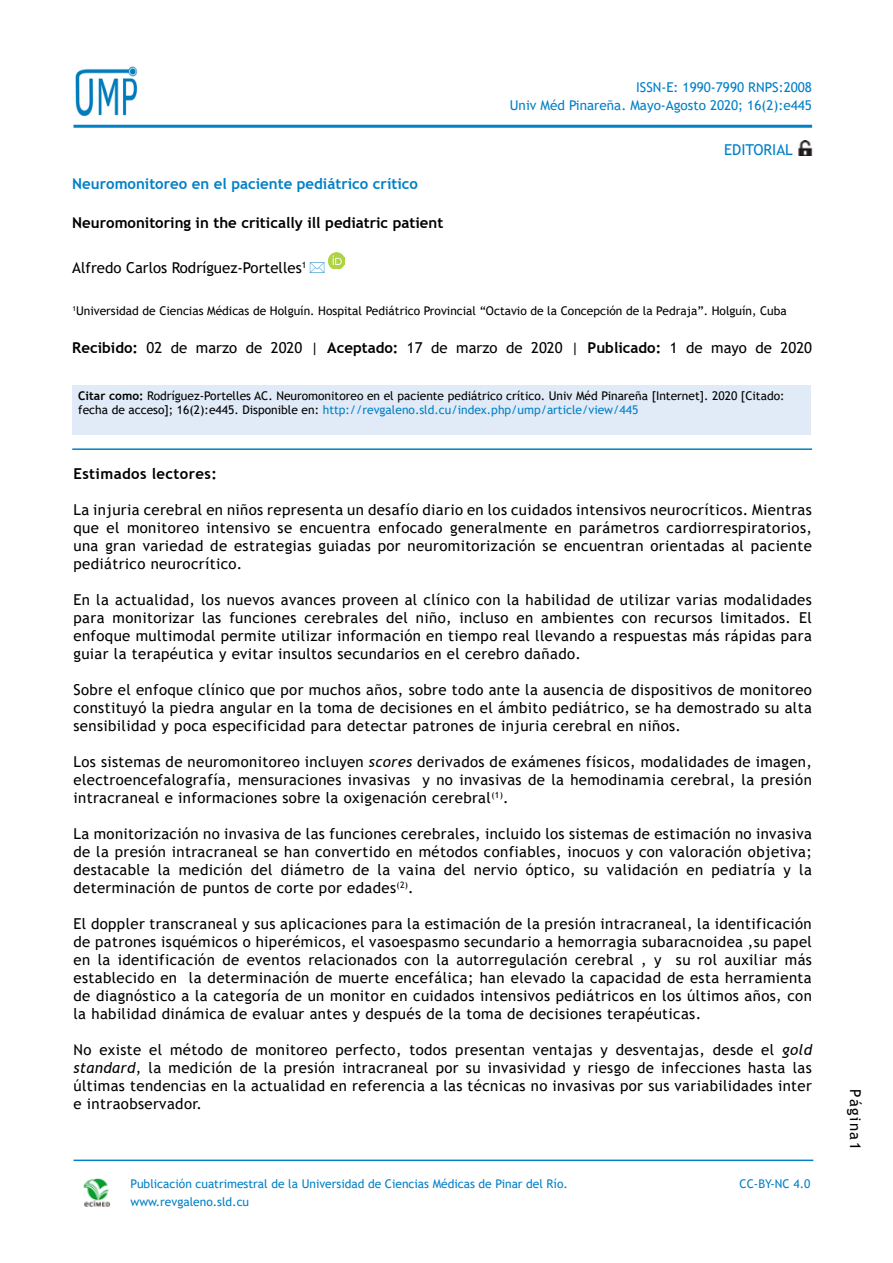
<style>
.page{position:relative;width:893px;height:1263px;background:#fff}
.page>*{position:absolute;margin:0;border:0;box-sizing:border-box;transform-origin:0 0}
.t1{font:15px/18px "Trebuchet MS";letter-spacing:.025em;color:#000;text-align:justify}
.t2{font:15px "Trebuchet MS";color:#000}
.t3{font:700 15px "Trebuchet MS";color:#000}
.t4{font:700 15px "Trebuchet MS";color:#0080c7}
.t5{font:700 15px "Trebuchet MS";letter-spacing:.025em;color:#000}
.t6{font:15px "Trebuchet MS";color:#0080c7}
.t7{font:15px "Trebuchet MS";letter-spacing:.1em;color:#000}
.t8{font:13.5px "Trebuchet MS";color:#0080c7}
.t9{font:12px/14.4px "Trebuchet MS";color:#000}
.t10{font:12px "Trebuchet MS";color:#0080c7}
.s1{font-weight:700}
.s2{color:#0080c7}
.s3{font-style:italic}
</style>
<div class="page">
<img style="left:75px;top:66px;width:63px;height:51px">
<img style="left:798px;top:140px;width:14px;height:16px">
<hr style="left:74px;top:125px;width:738px;height:3px;background:#0080c7">
<img style="left:329px;top:252px;width:16px;height:17px">
<div style="left:72px;top:385px;width:739px;height:50px;background:#e1eaf7"></div>
<hr style="left:72px;top:448px;width:740px;height:2px;background:#0080c7">
<img style="left:84px;top:1178px;width:26px;height:28px">
<hr style="left:74px;top:1159px;width:739px;height:2px;background:#0080c7">
<p class="t4" style="left:72px;top:175px;width:347px">Neuromonitoreo en el paciente pediátrico crítico</p>
<p class="t3" style="left:72px;top:213px;width:373px">Neuromonitoring in the critically ill pediatric patient</p>
<p class="t8" style="left:636px;top:78px;width:177px">ISSN-E: 1990-7990 RNPS:2008</p>
<p class="t8" style="left:510px;top:96px;width:304px">Univ Méd Pinareña. Mayo-Agosto 2020; 16(2):e445</p>
<p class="t6" style="left:724px;top:140px;width:70px">EDITORIAL</p>
<p class="t2" style="left:72px;top:258px;width:236px">Alfredo Carlos Rodríguez-Portelles<sup>1</sup></p>
<p class="t9" style="left:72px;top:303px;width:716px"><sup>1</sup>Universidad de Ciencias Médicas de Holguín. Hospital Pediátrico Provincial “Octavio de la Concepción de la Pedraja”. Holguín, Cuba</p>
<p class="t2" style="left:72px;top:338px;width:741px"><span class="s1">Recibido:</span> 02 de marzo de 2020 | <span class="s1">Aceptado:</span> 17 de marzo de 2020 | <span class="s1">Publicado:</span> 1 de mayo de 2020</p>
<p class="t9" style="left:78px;top:388px;width:708px"><span class="s1">Citar como:</span> Rodríguez-Portelles AC. Neuromonitoreo en el paciente pediátrico crítico. Univ Méd Pinareña [Internet]. 2020 [Citado: fecha de acceso]; 16(2):e445. Disponible en: <span class="s2">http://revgaleno.sld.cu/index.php/ump/article/view/445</span></p>
<p class="t5" style="left:74px;top:464px;width:145px">Estimados lectores:</p>
<p class="t1" style="left:74px;top:501px;width:740px">La injuria cerebral en niños representa un desafío diario en los cuidados intensivos neurocríticos. Mientras que el monitoreo intensivo se encuentra enfocado generalmente en parámetros cardiorrespiratorios, una gran variedad de estrategias guiadas por neuromitorización se encuentran orientadas al paciente pediátrico neurocrítico.</p>
<p class="t1" style="left:74px;top:591px;width:740px">En la actualidad, los nuevos avances proveen al clínico con la habilidad de utilizar varias modalidades para monitorizar las funciones cerebrales del niño, incluso en ambientes con recursos limitados. El enfoque multimodal permite utilizar información en tiempo real llevando a respuestas más rápidas para guiar la terapéutica y evitar insultos secundarios en el cerebro dañado.</p>
<p class="t1" style="left:74px;top:681px;width:740px">Sobre el enfoque clínico que por muchos años, sobre todo ante la ausencia de dispositivos de monitoreo constituyó la piedra angular en la toma de decisiones en el ámbito pediátrico, se ha demostrado su alta sensibilidad y poca especificidad para detectar patrones de injuria cerebral en niños.</p>
<p class="t1" style="left:74px;top:753px;width:740px">Los sistemas de neuromonitoreo incluyen <span class="s3">scores</span> derivados de exámenes físicos, modalidades de imagen, electroencefalografía, mensuraciones invasivas y no invasivas de la hemodinamia cerebral, la presión intracraneal e informaciones sobre la oxigenación cerebral<sup>(1)</sup>.</p>
<p class="t1" style="left:74px;top:825px;width:740px">La monitorización no invasiva de las funciones cerebrales, incluido los sistemas de estimación no invasiva de la presión intracraneal se han convertido en métodos confiables, inocuos y con valoración objetiva; destacable la medición del diámetro de la vaina del nervio óptico, su validación en pediatría y la determinación de puntos de corte por edades<sup>(2)</sup>.</p>
<p class="t1" style="left:74px;top:915px;width:740px">El doppler transcraneal y sus aplicaciones para la estimación de la presión intracraneal, la identificación de patrones isquémicos o hiperémicos, el vasoespasmo secundario a hemorragia subaracnoidea ,su papel en la identificación de eventos relacionados con la autorregulación cerebral , y su rol auxiliar más establecido en la determinación de muerte encefálica; han elevado la capacidad de esta herramienta de diagnóstico a la categoría de un monitor en cuidados intensivos pediátricos en los últimos años, con la habilidad dinámica de evaluar antes y después de la toma de decisiones terapéuticas.</p>
<p class="t1" style="left:74px;top:1041px;width:740px">No existe el método de monitoreo perfecto, todos presentan ventajas y desventajas, desde el <span class="s3">gold standard</span>, la medición de la presión intracraneal por su invasividad y riesgo de infecciones hasta las últimas tendencias en la actualidad en referencia a las técnicas no invasivas por sus variabilidades inter e intraobservador.</p>
<p class="t10" style="left:130px;top:1176px;width:439px">Publicación cuatrimestral de la Universidad de Ciencias Médicas de Pinar del Río.</p>
<p class="t10" style="left:130px;top:1194px;width:120px">www.revgaleno.sld.cu</p>
<p class="t10" style="left:740px;top:1176px;width:72px">CC-BY-NC 4.0</p>
<p class="t7" style="left:865px;top:1089px;width:62px;rotate:90deg">Página1</p>
</div>
